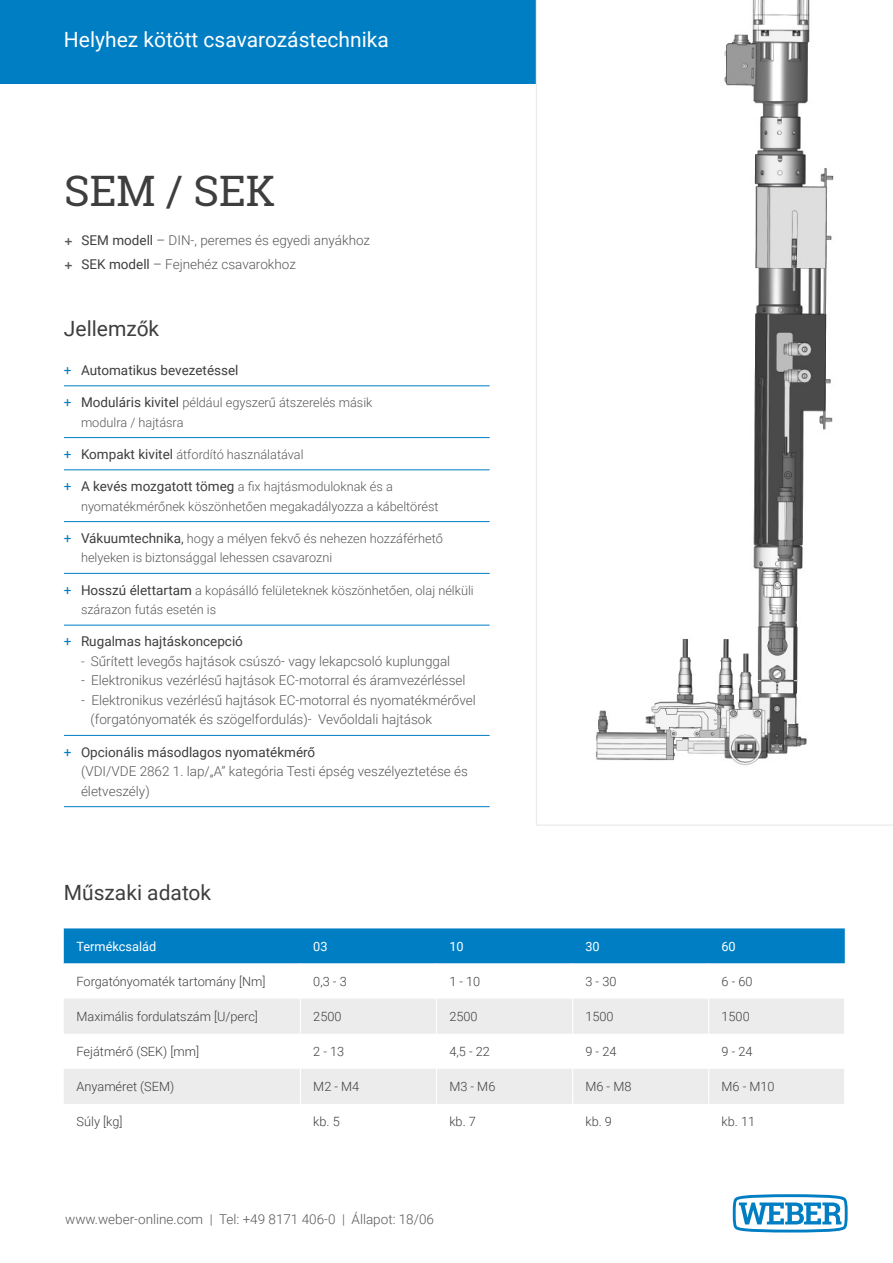
<style>
.page{position:relative;width:893px;height:1263px;background:#fff}
.page>*{position:absolute;margin:0;border:0;box-sizing:border-box;transform-origin:0 0}
.t1{font:42px "Roboto Slab";color:#3f3e3e}
.t2{font:21px "Roboto";color:#fff}
.t3{font:21px "Roboto";color:#3f3e3e}
.t4{font:300 13.5px/19.5px "Roboto";color:#585857}
.t5{font:13.5px "Roboto";color:#3f3e3e}
.t6{font:300 12.75px/19.5px "Roboto";color:#585857}
.t7{font:300 12.75px "Roboto";color:#3f3e3e}
.t8{font:12.75px "Roboto";color:#fff}
.s1{font-family:"Helvetica Neue LT Std";font-weight:500}
.s2{font-weight:400;color:#3f3e3e}
.s3{color:#3f3e3e}
.s4{color:#007ec4}
.s5{font-weight:400;font-size:13.5px;color:#007ec4}
.s6{font-weight:400;font-size:13.5px;color:#3f3e3e}
.s7{font-size:13.5px;color:#000}
.s8{font-size:12.75px}
.s9{font-weight:400;color:#007ec4}
</style>
<div class="page">
<div style="left:64px;top:928px;width:781px;height:35px;background:#007ec4"></div>
<svg style="left:301px;top:963px;width:543px;height:1px"></svg>
<svg style="left:64px;top:999px;width:780px;height:105px;fill:#ececec"></svg>
<hr style="left:436px;top:963px;width:1px;height:35px;background:#fff">
<hr style="left:572px;top:963px;width:1px;height:35px;background:#fff">
<hr style="left:708px;top:963px;width:1px;height:35px;background:#fff">
<hr style="left:300px;top:998px;width:1px;height:36px;background:#fff">
<hr style="left:436px;top:998px;width:1px;height:36px;background:#fff">
<hr style="left:572px;top:998px;width:1px;height:36px;background:#fff">
<hr style="left:708px;top:998px;width:1px;height:36px;background:#fff">
<hr style="left:300px;top:1034px;width:1px;height:35px;background:#fff">
<hr style="left:436px;top:1034px;width:1px;height:35px;background:#fff">
<hr style="left:572px;top:1034px;width:1px;height:35px;background:#fff">
<hr style="left:708px;top:1034px;width:1px;height:35px;background:#fff">
<hr style="left:300px;top:1069px;width:1px;height:35px;background:#fff">
<hr style="left:436px;top:1069px;width:1px;height:35px;background:#fff">
<hr style="left:572px;top:1069px;width:1px;height:35px;background:#fff">
<hr style="left:708px;top:1069px;width:1px;height:35px;background:#fff">
<div style="left:0;top:0;width:536px;height:84px;background:#007ec4"></div>
<svg style="left:536px;top:0;width:357px;height:826px"></svg>
<hr style="left:64px;top:385px;width:426px;height:1px;background:#007ec4">
<hr style="left:64px;top:437px;width:426px;height:1px;background:#007ec4">
<hr style="left:64px;top:469px;width:426px;height:1px;background:#007ec4">
<hr style="left:64px;top:521px;width:426px;height:1px;background:#007ec4">
<hr style="left:64px;top:573px;width:426px;height:1px;background:#007ec4">
<hr style="left:64px;top:625px;width:426px;height:1px;background:#007ec4">
<hr style="left:64px;top:735px;width:426px;height:1px;background:#007ec4">
<hr style="left:64px;top:806px;width:426px;height:1px;background:#007ec4">
<svg style="left:733px;top:1194px;width:115px;height:38px"></svg>
<h2 class="t2" style="left:64px;top:25px;width:326px">Helyhez kötött csavarozástechnika</h2>
<h1 class="t1" style="left:64px;top:162px;width:213px">SEM / SEK</h1>
<p class="t4" style="left:65px;top:228px;width:307px;line-height:23.7px"><span class="s1">+</span> <span class="s2">SEM modell</span> <span class="s3">–</span> DIN-, peremes és egyedi anyákhoz <span class="s1">+</span> <span class="s2">SEK modell</span> <span class="s3">–</span> Fejnehéz csavarokhoz</p>
<h2 class="t3" style="left:64px;top:314px;width:97px">Jellemzők</h2>
<p class="t5" style="left:64px;top:361px;width:176px"><span class="s4">+</span> Automatikus bevezetéssel</p>
<p class="t6" style="left:81px;top:392px;width:293px;text-indent:-17px"><span class="s5">+</span> <span class="s6">Moduláris kivitel</span> például egyszerű átszerelés másik modulra / hajtásra</p>
<p class="t6" style="left:64px;top:444px;width:241px"><span class="s5">+</span> <span class="s6">Kompakt kivitel</span> átfordító használatával</p>
<p class="t6" style="left:81px;top:476px;width:359px;text-indent:-17px"><span class="s5">+</span> <span class="s6">A kevés mozgatott tömeg</span> a fix hajtásmoduloknak és a nyomatékmérőnek köszönhetően megakadályozza a kábeltörést</p>
<p class="t6" style="left:81px;top:528px;width:363px;text-indent:-17px"><span class="s5">+</span> <span class="s6">Vákuumtechnika</span><span class="s7">,</span> hogy a mélyen fekvő és nehezen hozzáférhető helyeken is biztonsággal lehessen csavarozni</p>
<p class="t6" style="left:81px;top:580px;width:394px;text-indent:-17px"><span class="s5">+</span> <span class="s6">Hosszú élettartam</span> a kopásálló felületeknek köszönhetően, olaj nélküli szárazon futás esetén is</p>
<p class="t5" style="left:64px;top:632px;width:180px"><span class="s4">+</span> Rugalmas hajtáskoncepció</p>
<p class="t4" style="left:81px;top:651px;width:371px"><span class="s8">-</span> Sűrített levegős hajtások csúszó- vagy lekapcsoló kuplunggal</p>
<p class="t4" style="left:81px;top:670px;width:386px">- Elektronikus vezérlésű hajtások EC-motorral és áramvezérléssel</p>
<p class="t4" style="left:91px;top:690px;width:387px;text-indent:-10px">- Elektronikus vezérlésű hajtások EC-motorral és nyomatékmérővel (forgatónyomaték és szögelfordulás)- Vevőoldali hajtások</p>
<p class="t4" style="left:81px;top:741px;width:388px;text-indent:-17px"><span class="s9">+</span> <span class="s2">Opcionális másodlagos nyomatékmérő<br></span>(VDI/VDE 2862 1. lap/„A” kategória Testi épség veszélyeztetése és életveszély)</p>
<h2 class="t3" style="left:64px;top:878px;width:149px">Műszaki adatok</h2>
<p class="t8" style="left:77px;top:937px;width:81px">Termékcsalád</p>
<p class="t8" style="left:313px;top:937px;width:16px">03</p>
<p class="t8" style="left:449px;top:937px;width:16px">10</p>
<p class="t8" style="left:585px;top:937px;width:16px">30</p>
<p class="t8" style="left:721px;top:937px;width:16px">60</p>
<p class="t7" style="left:77px;top:972px;width:191px">Forgatónyomaték tartomány [Nm]</p>
<p class="t7" style="left:313px;top:972px;width:35px">0,3 - 3</p>
<p class="t7" style="left:449px;top:972px;width:33px">1 - 10</p>
<p class="t7" style="left:585px;top:972px;width:33px">3 - 30</p>
<p class="t7" style="left:721px;top:972px;width:33px">6 - 60</p>
<p class="t7" style="left:77px;top:1007px;width:183px">Maximális fordulatszám [U/perc]</p>
<p class="t7" style="left:313px;top:1007px;width:30px">2500</p>
<p class="t7" style="left:449px;top:1007px;width:30px">2500</p>
<p class="t7" style="left:585px;top:1007px;width:30px">1500</p>
<p class="t7" style="left:721px;top:1007px;width:30px">1500</p>
<p class="t7" style="left:77px;top:1042px;width:124px">Fejátmérő (SEK) [mm]</p>
<p class="t7" style="left:313px;top:1042px;width:33px">2 - 13</p>
<p class="t7" style="left:449px;top:1042px;width:42px">4,5 - 22</p>
<p class="t7" style="left:585px;top:1042px;width:33px">9 - 24</p>
<p class="t7" style="left:721px;top:1042px;width:33px">9 - 24</p>
<p class="t7" style="left:77px;top:1077px;width:99px">Anyaméret (SEM)</p>
<p class="t7" style="left:313px;top:1077px;width:48px">M2 - M4</p>
<p class="t7" style="left:449px;top:1077px;width:48px">M3 - M6</p>
<p class="t7" style="left:585px;top:1077px;width:48px">M6 - M8</p>
<p class="t7" style="left:721px;top:1077px;width:55px">M6 - M10</p>
<p class="t7" style="left:77px;top:1113px;width:47px">Súly [kg]</p>
<p class="t7" style="left:313px;top:1113px;width:28px">kb. 5</p>
<p class="t7" style="left:449px;top:1113px;width:28px">kb. 7</p>
<p class="t7" style="left:585px;top:1113px;width:28px">kb. 9</p>
<p class="t7" style="left:721px;top:1113px;width:35px">kb. 11</p>
<p class="t4" style="left:65px;top:1208px;width:370px">www.weber-online.com | Tel: +49 8171 406-0 | Állapot: 18/06</p>
</div>
